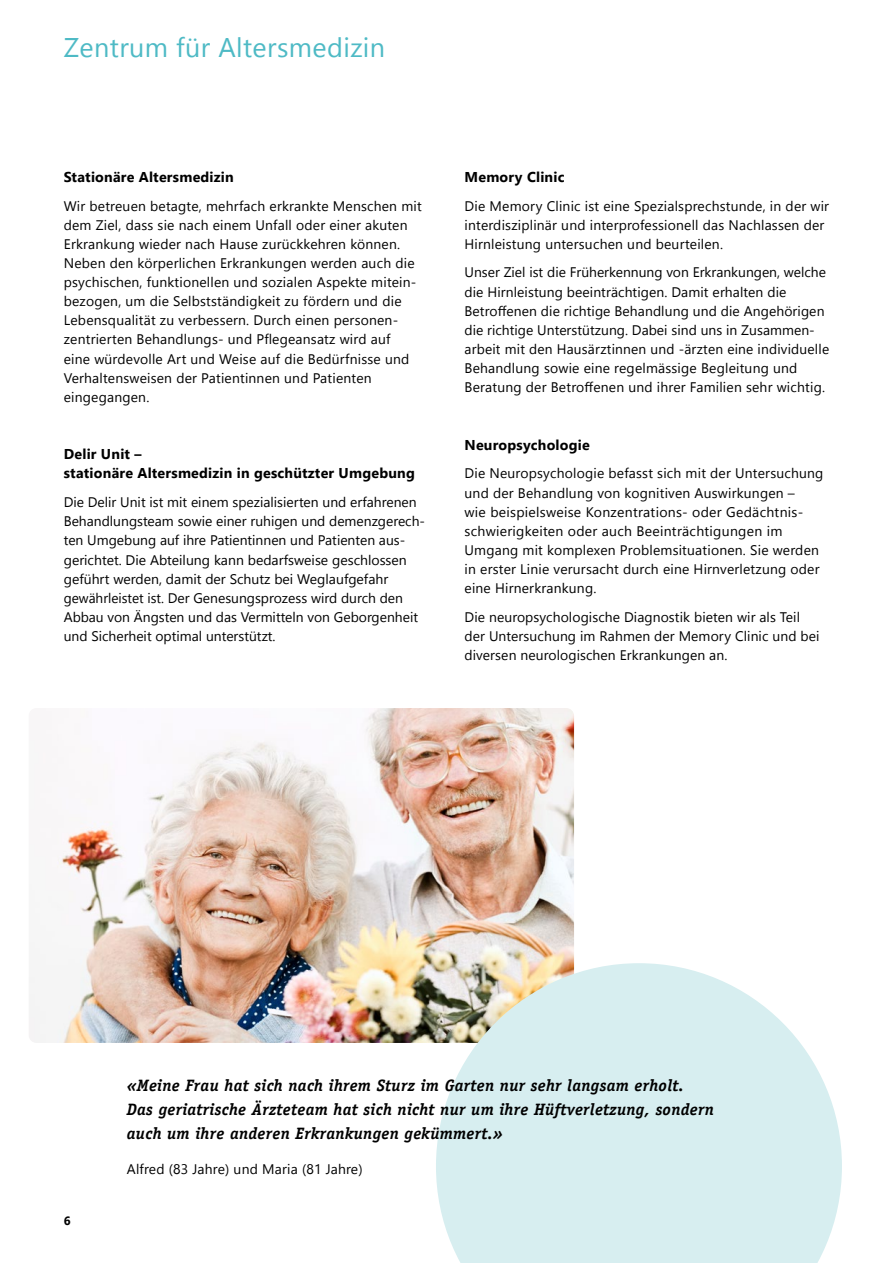
<style>
.page{position:relative;width:893px;height:1263px;background:#fff}
.page>*{position:absolute;margin:0;border:0;box-sizing:border-box;transform-origin:0 0}
.t1{font:27px "Segoe UI";letter-spacing:.015em;color:#4ebac5}
.t2{font:italic 700 16.5px/24px "Officina Serif Std";letter-spacing:.015em;color:#000}
.t3{font:700 14.25px/19.2px "Segoe UI";letter-spacing:.015em;color:#000}
.t4{font:13.8px/19.2px "Segoe UI";letter-spacing:.015em;color:#000}
.t5{font:700 12px "Segoe UI";color:#000}
</style>
<div class="page">
<img style="left:29px;top:708px;width:545px;height:335px">
<svg style="left:436px;top:963px;width:406px;height:300px;background:#daeded"></svg>
<h1 class="t1" style="left:64px;top:27px;width:323px">Zentrum für Altersmedizin</h1>
<p class="t3" style="left:64px;top:167px;width:172px">Stationäre Altersmedizin</p>
<p class="t4" style="left:64px;top:195px;width:359px">Wir betreuen betagte, mehrfach erkrankte Menschen mit dem Ziel, dass sie nach einem Unfall oder einer akuten Erkrankung wieder nach Hause zurückkehren können.<br>Neben den körperlichen Erkrankungen werden auch die psychischen, funktionellen und sozialen Aspekte mitein&shy;bezogen, um die Selbstständigkeit zu fördern und die Lebensqualität zu verbessern. Durch einen personen&shy;zentrierten Behandlungs- und Pflegeansatz wird auf<br>eine würdevolle Art und Weise auf die Bedürfnisse und Verhaltensweisen der Patientinnen und Patienten eingegangen.</p>
<p class="t3" style="left:64px;top:444px;width:353px">Delir Unit –<br>stationäre Altersmedizin in geschützter Umgebung</p>
<p class="t4" style="left:64px;top:492px;width:363px">Die Delir Unit ist mit einem spezialisierten und erfahrenen Behandlungsteam sowie einer ruhigen und demenzgerech&shy;ten Umgebung auf ihre Patientinnen und Patienten aus&shy;gerichtet. Die Abteilung kann bedarfsweise geschlossen geführt werden, damit der Schutz bei Weglaufgefahr gewährleistet ist. Der Genesungsprozess wird durch den Abbau von Ängsten und das Vermitteln von Geborgenheit und Sicherheit optimal unterstützt.</p>
<p class="t3" style="left:465px;top:167px;width:102px">Memory Clinic</p>
<p class="t4" style="left:465px;top:195px;width:366px">Die Memory Clinic ist eine Spezialsprechstunde, in der wir interdisziplinär und interprofessionell das Nachlassen der<br>Hirnleistung untersuchen und beurteilen.</p>
<p class="t4" style="left:465px;top:262px;width:366px">Unser Ziel ist die Früherkennung von Erkrankungen, welche die Hirnleistung beeinträchtigen. Damit erhalten die Betroffenen die richtige Behandlung und die Angehörigen die richtige Unterstützung. Dabei sind uns in Zusammen&shy;arbeit mit den Hausärztinnen und -ärzten eine individuelle Behandlung sowie eine regelmässige Begleitung und Beratung der Betroffenen und ihrer Familien sehr wichtig.</p>
<p class="t3" style="left:465px;top:434px;width:127px">Neuropsychologie</p>
<p class="t4" style="left:465px;top:463px;width:360px">Die Neuropsychologie befasst sich mit der Untersuchung und der Behandlung von kognitiven Auswirkungen –<br>wie beispielsweise Konzentrations- oder Gedächtnis&shy;schwierigkeiten oder auch Beeinträchtigungen im Umgang mit komplexen Problemsituationen. Sie werden in erster Linie verursacht durch eine Hirnverletzung oder eine Hirnerkrankung.</p>
<p class="t4" style="left:465px;top:607px;width:356px">Die neuropsychologische Diagnostik bieten wir als Teil der Untersuchung im Rahmen der Memory Clinic und bei diversen neurologischen Erkrankungen an.</p>
<p class="t5" style="left:64px;top:1211px;width:8px">6</p>
<p class="t2" style="left:127px;top:1073px;width:589px">«Meine Frau hat sich nach ihrem Sturz im Garten nur sehr langsam erholt.<br>Das geriatrische Ärzteteam hat sich nicht nur um ihre Hüftverletzung, sondern auch um ihre anderen Erkrankungen gekümmert.»</p>
<p class="t4" style="left:127px;top:1159px;width:237px">Alfred (83 Jahre) und Maria (81 Jahre)</p>
</div>
